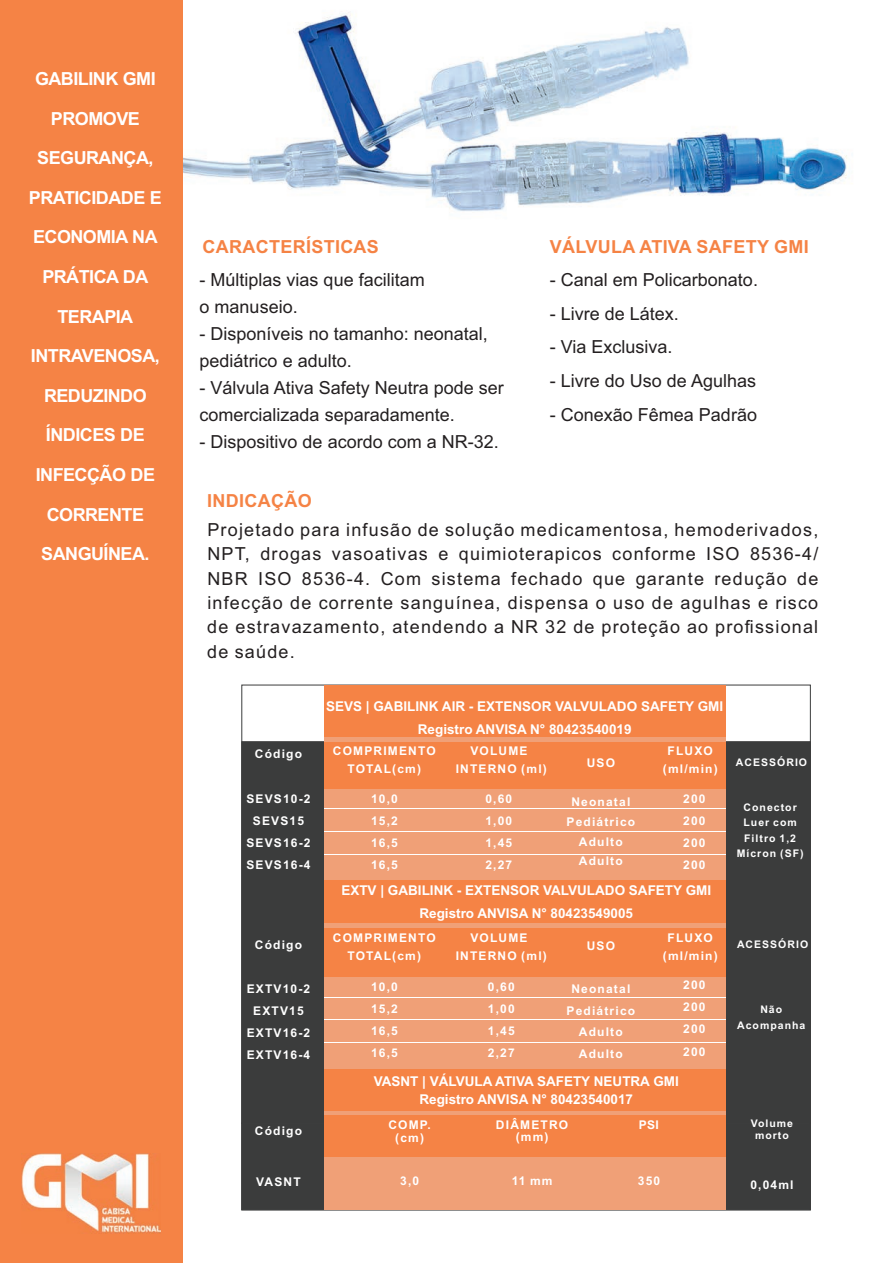
<style>
.page{position:relative;width:893px;height:1263px;background:#fff}
.page>*{position:absolute;margin:0;border:0;box-sizing:border-box;transform-origin:0 0}
.t1{font:18px/24.3px "Arial";color:#231f20}
.t2{font:700 18px/39.6px "Arial";letter-spacing:-.03em;color:#fff;text-align:center}
.t3{font:700 18px "Arial";letter-spacing:.015em;color:#f58345}
.t4{font:700 13.5px/22.2px "Arial";color:#fff;text-align:center}
.t5{font:700 12px/22px "Arial";letter-spacing:.095em;color:#fff;text-align:center}
.t6{font:700 10.5px/15.6px "Arial";letter-spacing:.1em;color:#fff;text-align:center}
</style>
<div class="page">
<img style="left:182px;top:0;width:665px;height:259px">
<div style="left:0;top:0;width:182px;height:1263px;background:#f58345"></div>
<img style="left:21px;top:1153px;width:140px;height:80px">
<div style="left:241px;top:741px;width:570px;height:383px;background:#3b3c3c;border:1px solid #3b3c3c"></div>
<div style="left:241px;top:1123px;width:570px;height:87px;background:#3b3c3c"></div>
<div style="left:324px;top:717px;width:401px;height:493px;background:#f0a077"></div>
<div style="left:324px;top:1115px;width:401px;height:42px;background:#f58345"></div>
<hr style="left:324px;top:997px;width:401px;height:1px;background:#fff">
<hr style="left:324px;top:1019px;width:401px;height:1px;background:#fff">
<hr style="left:324px;top:1042px;width:401px;height:1px;background:#fff">
<div style="left:324px;top:1069px;width:401px;height:42px;background:#f58345"></div>
<div style="left:324px;top:685px;width:401px;height:103px;background:#f58345"></div>
<hr style="left:324px;top:738px;width:401px;height:4px;background:#f0a077">
<div style="left:324px;top:881px;width:401px;height:96px;background:#f58345"></div>
<hr style="left:324px;top:923px;width:401px;height:4px;background:#f0a077">
<hr style="left:324px;top:808px;width:401px;height:1px;background:#fff">
<hr style="left:324px;top:831px;width:401px;height:1px;background:#fff">
<hr style="left:324px;top:854px;width:401px;height:1px;background:#fff">
<p class="t2" style="left:35px;top:60px;width:122px">GABILINK GMI</p>
<p class="t2" style="left:51px;top:100px;width:90px">PROMOVE</p>
<p class="t2" style="left:29px;top:140px;width:134px">SEGURANÇA,<br>PRATICIDADE E</p>
<p class="t2" style="left:33px;top:219px;width:126px">ECONOMIA NA</p>
<p class="t2" style="left:42px;top:258px;width:108px">PRÁTICA DA</p>
<p class="t2" style="left:57px;top:298px;width:77px">TERAPIA</p>
<p class="t2" style="left:31px;top:338px;width:130px">INTRAVENOSA,<br>REDUZINDO</p>
<p class="t2" style="left:46px;top:417px;width:100px">ÍNDICES DE</p>
<p class="t2" style="left:36px;top:456px;width:121px">INFECÇÃO DE</p>
<p class="t2" style="left:41px;top:496px;width:110px">CORRENTE<br>SANGUÍNEA.</p>
<p class="t3" style="left:203px;top:240px;width:178px">CARACTERÍSTICAS</p>
<p class="t1" style="left:200px;top:268px;width:227px;line-height:27px">- Múltiplas vias que facilitam o manuseio.</p>
<p class="t1" style="left:200px;top:322px;width:290px;line-height:27px">- Disponíveis no tamanho: neonatal, pediátrico e adulto.</p>
<p class="t1" style="left:200px;top:376px;width:306px;line-height:27px">- Válvula Ativa Safety Neutra pode ser comercializada separadamente.</p>
<p class="t1" style="left:200px;top:431px;width:301px">- Dispositivo de acordo com a NR-32.</p>
<p class="t3" style="left:207px;top:494px;width:106px">INDICAÇÃO</p>
<p class="t3" style="left:550px;top:240px;width:260px">VÁLVULA ATIVA SAFETY GMI</p>
<p class="t1" style="left:550px;top:269px;width:210px">- Canal em Policarbonato.</p>
<p class="t1" style="left:550px;top:303px;width:131px">- Livre de Látex.</p>
<p class="t1" style="left:550px;top:337px;width:124px">- Via Exclusiva.</p>
<p class="t1" style="left:550px;top:370px;width:208px">- Livre do Uso de Agulhas</p>
<p class="t1" style="left:550px;top:404px;width:209px">- Conexão Fêmea Padrão</p>
<p class="t1" style="left:207px;top:519px;width:613px;text-align:justify">Projetado para infusão de solução medicamentosa, hemoderivados, NPT, drogas vasoativas e quimioterapicos conforme ISO 8536-4/ NBR ISO 8536-4. Com sistema fechado que garante redução de infecção de corrente sanguínea, dispensa o uso de agulhas e risco de estravazamento, atendendo a NR 32 de proteção ao profissional de saúde.</p>
<p class="t5" style="left:255px;top:744px;width:49px">Código</p>
<p class="t5" style="left:246px;top:788px;width:66px">SEVS10-2<br>SEVS15<br>SEVS16-2<br>SEVS16-4</p>
<p class="t4" style="left:326px;top:697px;width:399px">SEVS | GABILINK AIR - EXTENSOR VALVULADO SAFETY GMI<br>Registro ANVISA N° 80423540019</p>
<p class="t5" style="left:333px;top:743px;width:104px;line-height:17.9px">COMPRIMENTO<br>TOTAL(cm)</p>
<p class="t5" style="left:371px;top:788px;width:28px;text-align:justify">10,0<br>15,2<br>16,5<br>16,5</p>
<p class="t5" style="left:456px;top:743px;width:93px;line-height:17.9px">VOLUME<br>INTERNO (ml)</p>
<p class="t5" style="left:485px;top:788px;width:28px;text-align:justify">0,60<br>1,00<br>1,45<br>2,27</p>
<p class="t5" style="left:587px;top:753px;width:30px">USO</p>
<p class="t5" style="left:567px;top:793px;width:70px;line-height:19.6px">Neonatal<br>Pediátrico<br>Adulto<br>Adulto</p>
<p class="t5" style="left:663px;top:743px;width:56px;line-height:17.9px">FLUXO (ml/min)</p>
<p class="t5" style="left:683px;top:788px;width:24px;text-align:justify">200<br>200<br>200<br>200</p>
<p class="t4" style="left:341px;top:881px;width:371px">EXTV | GABILINK - EXTENSOR VALVULADO SAFETY GMI<br>Registro ANVISA N° 80423549005</p>
<p class="t5" style="left:333px;top:930px;width:104px;line-height:17.9px">COMPRIMENTO<br>TOTAL(cm)</p>
<p class="t5" style="left:456px;top:930px;width:93px;line-height:17.9px">VOLUME<br>INTERNO (ml)</p>
<p class="t5" style="left:255px;top:934px;width:49px">Código</p>
<p class="t5" style="left:247px;top:979px;width:65px">EXTV10-2<br>EXTV15<br>EXTV16-2<br>EXTV16-4</p>
<p class="t5" style="left:371px;top:977px;width:28px;text-align:justify">10,0<br>15,2<br>16,5<br>16,5</p>
<p class="t5" style="left:488px;top:977px;width:28px;text-align:justify">0,60<br>1,00<br>1,45<br>2,27</p>
<p class="t5" style="left:587px;top:936px;width:30px">USO</p>
<p class="t5" style="left:567px;top:979px;width:70px;line-height:21.5px">Neonatal<br>Pediátrico<br>Adulto<br>Adulto</p>
<p class="t5" style="left:663px;top:930px;width:56px;line-height:17.9px">FLUXO (ml/min)</p>
<p class="t5" style="left:683px;top:975px;width:24px;text-align:justify">200<br>200<br>200<br>200</p>
<p class="t5" style="left:255px;top:1121px;width:49px">Código</p>
<p class="t5" style="left:256px;top:1171px;width:46px">VASNT</p>
<p class="t4" style="left:374px;top:1074px;width:307px;line-height:17.7px">VASNT | VÁLVULA ATIVA SAFETY NEUTRA GMI<br>Registro ANVISA N° 80423540017</p>
<p class="t5" style="left:388px;top:1119px;width:44px;line-height:12.6px">COMP. (cm)</p>
<p class="t5" style="left:400px;top:1171px;width:21px">3,0</p>
<p class="t5" style="left:496px;top:1120px;width:74px;line-height:12.3px">DIÂMETRO (mm)</p>
<p class="t5" style="left:512px;top:1171px;width:42px">11 mm</p>
<p class="t5" style="left:639px;top:1115px;width:22px">PSI</p>
<p class="t5" style="left:638px;top:1171px;width:24px">350</p>
<p class="t6" style="left:736px;top:755px;width:73px">ACESSÓRIO</p>
<p class="t6" style="left:737px;top:800px;width:68px">Conector<br>Luer com<br>Filtro 1,2<br>Mícron (SF)</p>
<p class="t6" style="left:737px;top:937px;width:73px">ACESSÓRIO</p>
<p class="t6" style="left:737px;top:1002px;width:70px">Não<br>Acompanha</p>
<p class="t6" style="left:751px;top:1118px;width:44px;line-height:12px">Volume morto</p>
<p class="t5" style="left:750px;top:1174px;width:45px">0,04ml</p>
</div>
